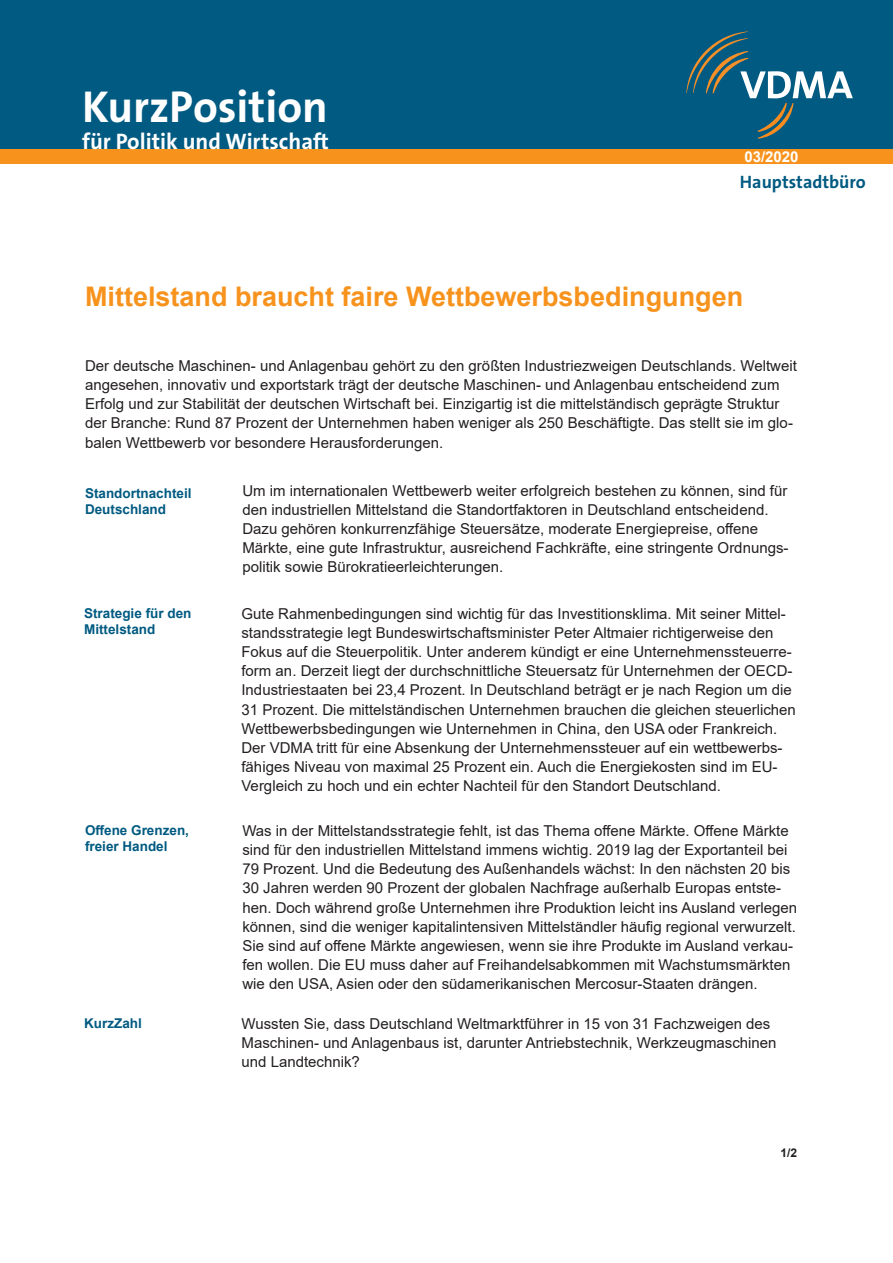
<style>
.page{position:relative;width:893px;height:1263px;background:#fff}
.page>*{position:absolute;margin:0;border:0;box-sizing:border-box;transform-origin:0 0}
.t1{font:700 45px "The Sans B7";color:#fff}
.Titel{font:700 27px "Arial";color:#f7931d}
.t2{font:700 22.5px "The Sans B7";color:#fff}
.t3{font:700 18px "The Sans B7";color:#005a81}
.Fliestext{font:15px/19px "Arial";color:#231f20}
.Kontakt{font:15px/19px "Arial";color:#231f20}
.t4{font:700 15px "Arial";color:#fff}
.Randbemerkung{font:700 13.5px/16.2px "Arial";color:#005a81}
.Randbemerkung-2{font:700 12px "Arial";color:#231f20}
</style>
<div class="page">
<div style="left:0;top:0;width:893px;height:149px;background:#005a81"></div>
<div style="left:0;top:149px;width:893px;height:15px;background:#f7931d"></div>
<svg style="left:686px;top:31px;width:167px;height:108px"></svg>
<p class="t1" style="left:82px;top:83px;width:247px">KurzPosition</p>
<p class="t2" style="left:82px;top:130px;width:248px">für Politik und Wirtschaft</p>
<p class="t4" style="left:744px;top:146px;width:56px">03/2020</p>
<p class="t3" style="left:740px;top:172px;width:127px">Hauptstadtbüro</p>
<p class="Titel" style="left:85px;top:277px;width:660px">Mittelstand braucht faire Wettbewerbsbedingungen</p>
<p class="Kontakt" style="left:85px;top:356px;width:713px">Der deutsche Maschinen- und Anlagenbau gehört zu den größten Industriezweigen Deutschlands. Weltweit angesehen, innovativ und exportstark trägt der deutsche Maschinen- und Anlagenbau entscheidend zum Erfolg und zur Stabilität der deutschen Wirtschaft bei. Einzigartig ist die mittelständisch geprägte Struktur der Branche: Rund 87 Prozent der Unternehmen haben weniger als 250 Beschäftigte. Das stellt sie im glo&shy;balen Wettbewerb vor besondere Herausforderungen.</p>
<p class="Randbemerkung" style="left:85px;top:485px;width:108px">Standortnachteil<br>Deutschland</p>
<p class="Fliestext" style="left:242px;top:481px;width:548px">Um im internationalen Wettbewerb weiter erfolgreich bestehen zu können, sind für den industriellen Mittelstand die Standortfaktoren in Deutschland entscheidend.<br>Dazu gehören konkurrenzfähige Steuersätze, moderate Energiepreise, offene Märkte, eine gute Infrastruktur, ausreichend Fachkräfte, eine stringente Ordnungs&shy;politik sowie Bürokratieerleichterungen.</p>
<p class="Randbemerkung" style="left:84px;top:605px;width:109px">Strategie für den<br>Mittelstand</p>
<p class="Fliestext" style="left:241px;top:604px;width:556px">Gute Rahmenbedingungen sind wichtig für das Investitionsklima. Mit seiner Mittel&shy;standsstrategie legt Bundeswirtschaftsminister Peter Altmaier richtigerweise den Fokus auf die Steuerpolitik. Unter anderem kündigt er eine Unternehmenssteuerre&shy;form an. Derzeit liegt der durchschnittliche Steuersatz für Unternehmen der OECD-Industriestaaten bei 23,4 Prozent. In Deutschland beträgt er je nach Region um die 31 Prozent. Die mittelständischen Unternehmen brauchen die gleichen steuerlichen Wettbewerbsbedingungen wie Unternehmen in China, den USA oder Frankreich.<br>Der VDMA tritt für eine Absenkung der Unternehmenssteuer auf ein wettbewerbs&shy;fähiges Niveau von maximal 25 Prozent ein. Auch die Energiekosten sind im EU-Vergleich zu hoch und ein echter Nachteil für den Standort Deutschland.</p>
<p class="Randbemerkung" style="left:85px;top:822px;width:105px">Offene Grenzen, freier Handel</p>
<p class="Fliestext" style="left:242px;top:821px;width:556px">Was in der Mittelstandsstrategie fehlt, ist das Thema offene Märkte. Offene Märkte sind für den industriellen Mittelstand immens wichtig. 2019 lag der Exportanteil bei 79 Prozent. Und die Bedeutung des Außenhandels wächst: In den nächsten 20 bis 30 Jahren werden 90 Prozent der globalen Nachfrage außerhalb Europas entste&shy;hen. Doch während große Unternehmen ihre Produktion leicht ins Ausland verlegen können, sind die weniger kapitalintensiven Mittelständler häufig regional verwurzelt.<br>Sie sind auf offene Märkte angewiesen, wenn sie ihre Produkte im Ausland verkau&shy;fen wollen. Die EU muss daher auf Freihandelsabkommen mit Wachstumsmärkten wie den USA, Asien oder den südamerikanischen Mercosur-Staaten drängen.</p>
<p class="Randbemerkung" style="left:84px;top:1015px;width:59px">KurzZahl</p>
<p class="Kontakt" style="left:242px;top:1014px;width:537px">Wussten Sie, dass Deutschland Weltmarktführer in 15 von 31 Fachzweigen des<br>Maschinen- und Anlagenbaus ist, darunter Antriebstechnik, Werkzeugmaschinen und Landtechnik?</p>
<p class="Randbemerkung-2" style="left:781px;top:1144px;width:18px">1/2</p>
</div>
